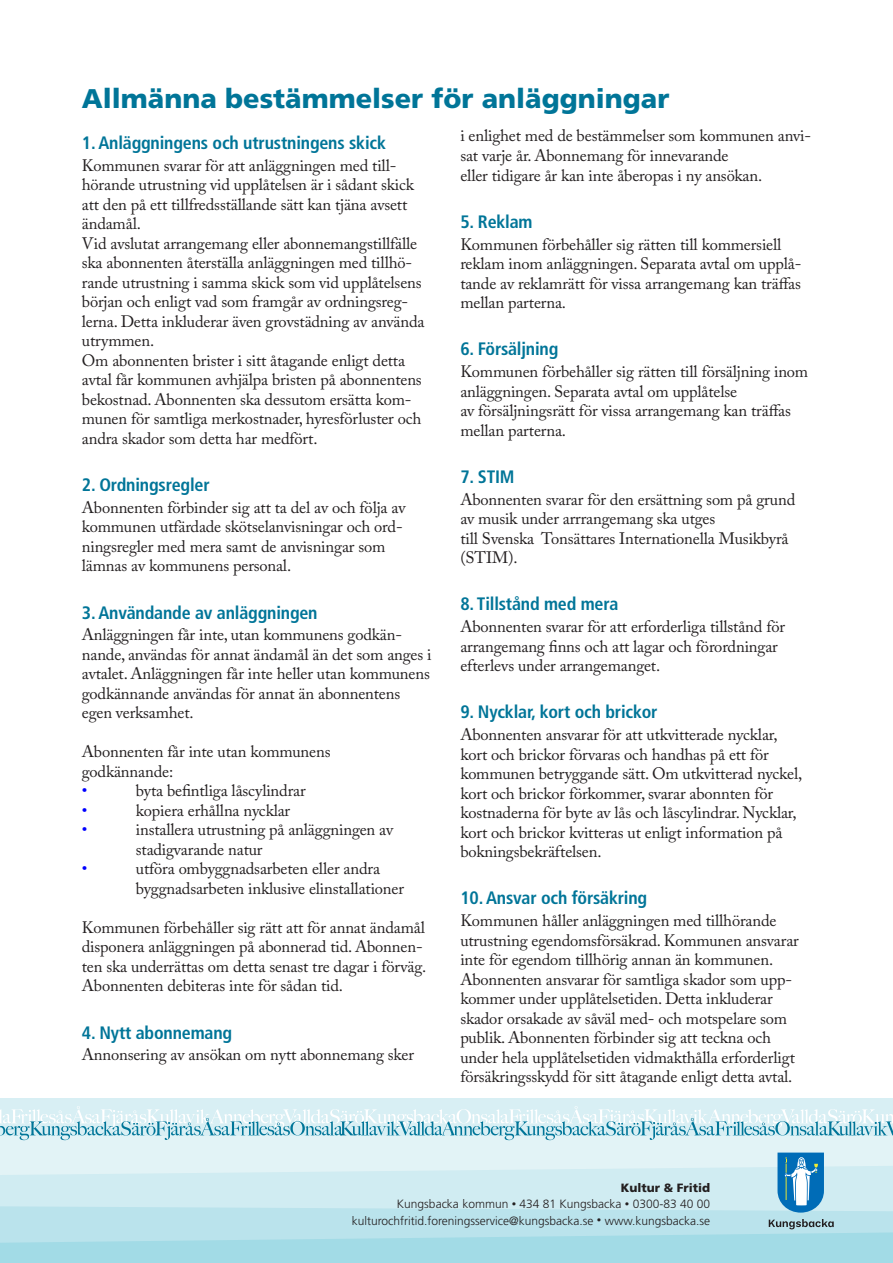
<style>
.page{position:relative;width:893px;height:1263px;background:#fff}
.page>*{position:absolute;margin:0;border:0;box-sizing:border-box;transform-origin:0 0}
.Brödtext{font:900 27px "Frutiger LT Std";color:#007598}
.Mellanrub{font:700 condensed 18px "Frutiger LT Std";letter-spacing:-.01em;color:#007598}
.bt{font:16.5px/19.5px "Adobe Caslon Pro";letter-spacing:-.01em;color:#231f20}
.bt-2{font:16.5px "Adobe Caslon Pro";color:#00f}
.t1{font:300 12px/16.5px "Frutiger LT Std";color:#231f20;text-align:right}
.s1{font-weight:900}
.s2{font-size:9px}
</style>
<div class="page">
<div style="left:0;top:1140px;width:893px;height:26px;background:#e2f3f6"></div>
<svg style="left:0;top:1166px;width:893px;height:40px;background:#d2ecf2"></svg>
<svg style="left:0;top:1206px;width:893px;height:13px;background:#bee4ed"></svg>
<div style="left:0;top:1098px;width:893px;height:37px;background:#d8eff4"></div>
<svg style="left:0;top:1106px;width:893px;height:34px"></svg>
<svg style="left:777px;top:1152px;width:47px;height:60px"></svg>
<svg style="left:0;top:1219px;width:893px;height:44px;background:#abdde7"></svg>
<p class="Brödtext" style="left:82px;top:83px;width:589px">Allmänna bestämmelser för anläggningar</p>
<p class="Mellanrub" style="left:82px;top:132px;width:306px">1. Anläggningens och utrustningens skick</p>
<p class="bt" style="left:82px;top:155px;width:334px">Kommunen svarar för att anläggningen med till&shy;hörande utrustning vid upplåtelsen är i sådant skick att den på ett tillfredsställande sätt kan tjäna avsett ändamål.</p>
<p class="bt" style="left:82px;top:233px;width:344px">Vid avslutat arrangemang eller abonnemangstillfälle ska abonnenten återställa anläggningen med tillhö&shy;rande utrustning i samma skick som vid upplåtelsens början och enligt vad som framgår av ordningsreg&shy;lerna. Detta inkluderar även grovstädning av använda utrymmen.</p>
<p class="bt" style="left:82px;top:350px;width:341px">Om abonnenten brister i sitt åtagande enligt detta avtal får kommunen avhjälpa bristen på abonnentens bekostnad. Abonnenten ska dessutom ersätta kom&shy;munen för samtliga merkostnader, hyresförluster och andra skador som detta har medfört.</p>
<p class="Mellanrub" style="left:82px;top:474px;width:129px">2. Ordningsregler</p>
<p class="bt" style="left:82px;top:497px;width:325px">Abonnenten förbinder sig att ta del av och följa av kommunen utfärdade skötselanvisningar och ord&shy;ningsregler med mera samt de anvisningar som lämnas av kommunens personal.</p>
<p class="Mellanrub" style="left:82px;top:602px;width:237px">3. Användande av anläggningen</p>
<p class="bt" style="left:82px;top:625px;width:351px">Anläggningen får inte, utan kommunens godkän&shy;nande, användas för annat ändamål än det som anges i avtalet. Anläggningen får inte heller utan kommunens godkännande användas för annat än abonnentens egen verksamhet.</p>
<p class="bt" style="left:82px;top:742px;width:250px">Abonnenten får inte utan kommunens</p>
<p class="bt" style="left:82px;top:761px;width:93px">godkännande:</p>
<p class="bt-2" style="left:82px;top:781px;width:7px">•</p>
<p class="bt" style="left:136px;top:781px;width:171px">byta befintliga låscylindrar</p>
<p class="bt-2" style="left:82px;top:800px;width:7px">•</p>
<p class="bt" style="left:136px;top:800px;width:156px">kopiera erhållna nycklar</p>
<p class="bt-2" style="left:82px;top:820px;width:7px">•</p>
<p class="bt" style="left:136px;top:820px;width:259px">installera utrustning på anläggningen av stadigvarande natur</p>
<p class="bt-2" style="left:82px;top:859px;width:7px">•</p>
<p class="bt" style="left:136px;top:859px;width:270px">utföra ombyggnadsarbeten eller andra byggnadsarbeten inklusive elinstallationer</p>
<p class="bt" style="left:82px;top:917px;width:346px">Kommunen förbehåller sig rätt att för annat ändamål disponera anläggningen på abonnerad tid. Abonnen&shy;ten ska underrättas om detta senast tre dagar i förväg.<br>Abonnenten debiteras inte för sådan tid.</p>
<p class="Mellanrub" style="left:82px;top:1022px;width:152px">4. Nytt abonnemang</p>
<p class="bt" style="left:82px;top:1045px;width:334px">Annonsering av ansökan om nytt abonnemang sker</p>
<p class="bt" style="left:460px;top:126px;width:352px">i enlighet med de bestämmelser som kommunen anvi&shy;sat varje år. Abonnemang för innevarande</p>
<p class="bt" style="left:460px;top:165px;width:303px">eller tidigare år kan inte åberopas i ny ansökan.</p>
<p class="Mellanrub" style="left:460px;top:211px;width:74px">5. Reklam</p>
<p class="bt" style="left:460px;top:234px;width:343px">Kommunen förbehåller sig rätten till kommersiell reklam inom anläggningen. Separata avtal om upplå&shy;tande av reklamrätt för vissa arrangemang kan träffas mellan parterna.</p>
<p class="Mellanrub" style="left:460px;top:338px;width:100px">6. Försäljning</p>
<p class="bt" style="left:460px;top:362px;width:349px">Kommunen förbehåller sig rätten till försäljning inom anläggningen. Separata avtal om upplåtelse</p>
<p class="bt" style="left:460px;top:401px;width:332px">av försäljningsrätt för vissa arrangemang kan träffas mellan parterna.</p>
<p class="Mellanrub" style="left:460px;top:466px;width:56px">7. STIM</p>
<p class="bt" style="left:460px;top:489px;width:336px">Abonnenten svarar för den ersättning som på grund av musik under arrrangemang ska utges</p>
<p class="bt" style="left:460px;top:528px;width:330px">till Svenska Tonsättares Internationella Musikbyrå (STIM).</p>
<p class="Mellanrub" style="left:460px;top:593px;width:160px">8. Tillstånd med mera</p>
<p class="bt" style="left:460px;top:617px;width:326px">Abonnenten svarar för att erforderliga tillstånd för arrangemang finns och att lagar och förordningar efterlevs under arrangemanget.</p>
<p class="Mellanrub" style="left:460px;top:701px;width:199px">9. Nycklar, kort och brickor</p>
<p class="bt" style="left:460px;top:725px;width:319px">Abonnenten ansvarar för att utkvitterade nycklar,</p>
<p class="bt" style="left:460px;top:744px;width:343px">kort och brickor förvaras och handhas på ett för kommunen betryggande sätt. Om utkvitterad nyckel, kort och brickor förkommer, svarar abonnten för kostnaderna för byte av lås och låscylindrar. Nycklar, kort och brickor kvitteras ut enligt information på bokningsbekräftelsen.</p>
<p class="Mellanrub" style="left:460px;top:887px;width:188px">10. Ansvar och försäkring</p>
<p class="bt" style="left:460px;top:911px;width:340px">Kommunen håller anläggningen med tillhörande utrustning egendomsförsäkrad. Kommunen ansvarar inte för egendom tillhörig annan än kommunen.</p>
<p class="bt" style="left:460px;top:969px;width:336px">Abonnenten ansvarar för samtliga skador som upp&shy;kommer under upplåtelsetiden. Detta inkluderar skador orsakade av såväl med- och motspelare som publik. Abonnenten förbinder sig att teckna och under hela upplåtelsetiden vidmakthålla erforderligt försäkringsskydd för sitt åtagande enligt detta avtal.</p>
<p class="t1" style="left:397px;top:1179px;width:315px"><span class="s1">Kultur &amp; Fritid<br></span>Kungsbacka kommun <span class="s2">•</span> 434 81 Kungsbacka <span class="s2">•</span> 0300-83 40 00</p>
<p class="t1" style="left:352px;top:1212px;width:360px">kulturochfritid.foreningsservice@kungsbacka.se <span class="s2">•</span> www.kungsbacka.se</p>
</div>
